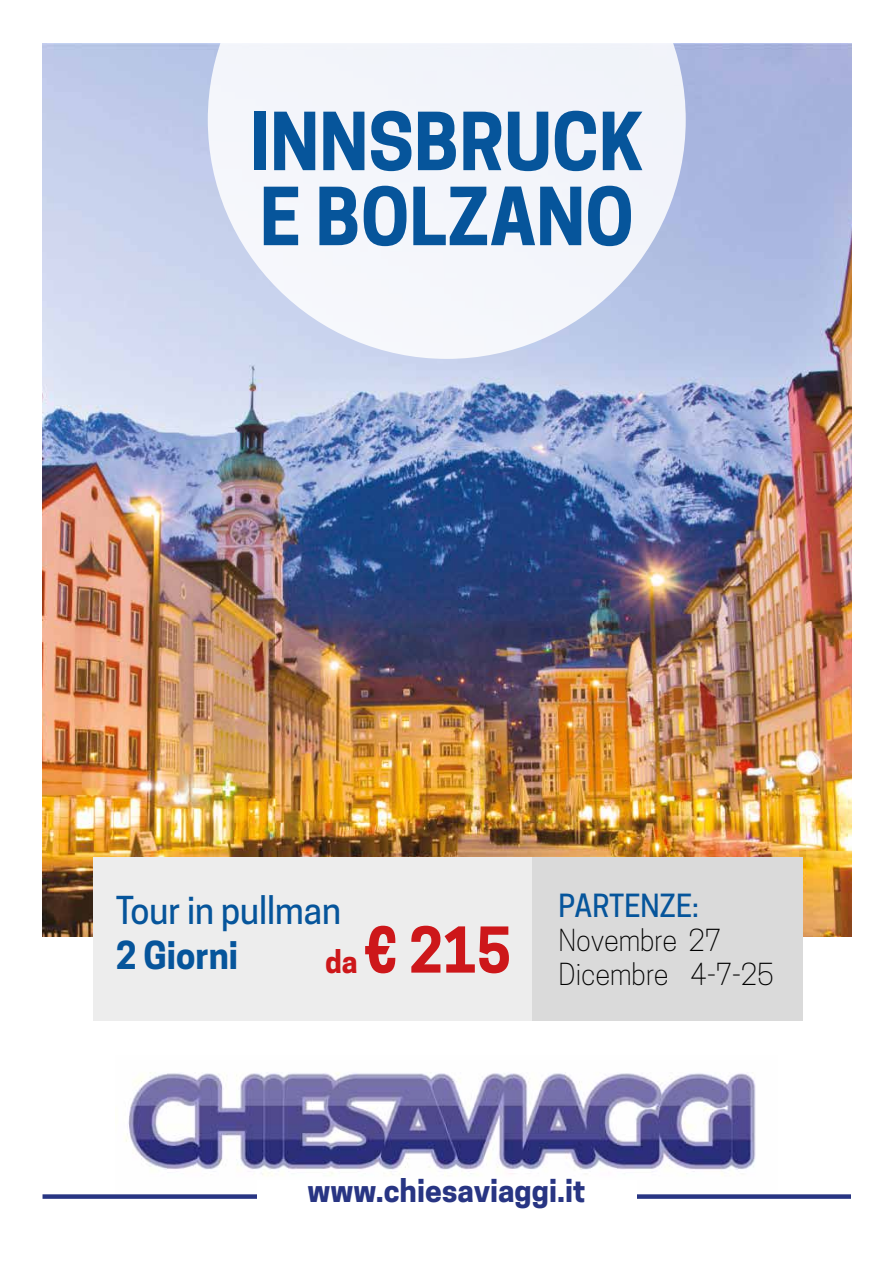
<style>
.page{position:relative;width:893px;height:1263px;background:#fff}
.page>*{position:absolute;margin:0;border:0;box-sizing:border-box;transform-origin:0 0}
.t1{font:700 75px/75px "Cooper Hewitt";color:#06559b;scale:.96 1}
.t2{font:700 59.25px "Cooper Hewitt";color:#cd171a;scale:.96 1}
.t3{font:500 36.15px "Cooper Hewitt";color:#06559b;scale:.96 1}
.t4{font:700 36.15px "Cooper Hewitt";color:#06559b;scale:.96 1}
.t5{font:700 30px "Cooper Hewitt";color:#283583}
.t6{font:500 30px "Cooper Hewitt";color:#06559b;scale:.96 1}
.t7{font:300 28.5px/34.2px "Cooper Hewitt";color:#000;scale:.96 1}
.s1{font-size:30px}
</style>
<div class="page">
<img style="left:43px;top:44px;width:808px;height:892px">
<svg style="left:208px;top:43px;width:478px;height:316px;fill:#f3f5fa"></svg>
<div style="left:516px;top:857px;width:287px;height:164px;background:#dadada"></div>
<div style="left:94px;top:857px;width:438px;height:164px;background:#ededed"></div>
<img style="left:125px;top:1072px;width:631px;height:104px">
<div style="left:43px;top:1194px;width:808px;height:5px;background:#283583"></div>
<div style="left:257px;top:1179px;width:380px;height:41px;background:#fff"></div>
<h1 class="t1" style="left:250px;top:105px;width:412px">INNSBRUCK<br>E BOLZANO</h1>
<p class="t3" style="left:116px;top:889px;width:236px">Tour in pullman</p>
<p class="t4" style="left:116px;top:933px;width:129px">2 Giorni</p>
<h2 class="t2" style="left:325px;top:915px;width:195px"><span class="s1">da</span> € 215</h2>
<p class="t6" style="left:558px;top:888px;width:148px">PARTENZE:</p>
<p class="t7" style="left:558px;top:923px;width:226px">Novembre 27<br>Dicembre 4-7-25</p>
<p class="t5" style="left:308px;top:1173px;width:280px">www.chiesaviaggi.it</p>
</div>
